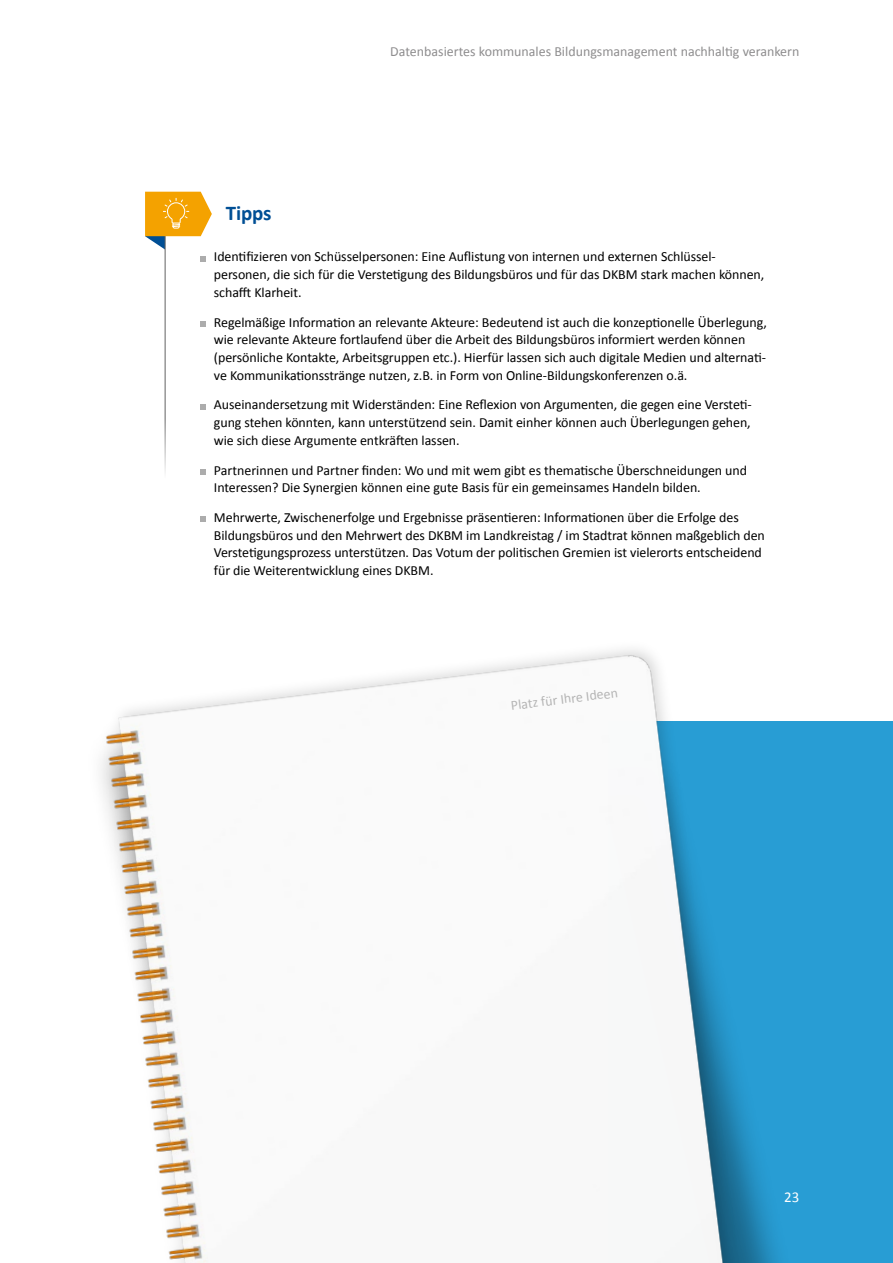
<style>
.page{position:relative;width:893px;height:1263px;background:#fff}
.page>*{position:absolute;margin:0;border:0;box-sizing:border-box;transform-origin:0 0}
.t1{font:700 21px "Calibri";letter-spacing:-.01em;color:#004f95}
.t2{font:15px "Calibri";color:#fff}
.t3{font:13.95px/17.7px "Calibri";letter-spacing:-.005em;color:#000}
.t4{font:13.95px "Calibri";color:#8e8d8e}
.t5{font:13.95px "Calibri";color:#b5b5b5}
</style>
<div class="page">
<div style="left:609px;top:721px;width:284px;height:542px;background:#289dd4"></div>
<svg style="left:200px;top:256px;width:6px;height:5px"></svg>
<svg style="left:200px;top:321px;width:6px;height:6px"></svg>
<svg style="left:200px;top:404px;width:6px;height:5px"></svg>
<svg style="left:200px;top:469px;width:6px;height:5px"></svg>
<svg style="left:200px;top:517px;width:6px;height:5px"></svg>
<img style="left:101px;top:649px;width:667px;height:614px">
<hr style="left:165px;top:235px;width:1px;height:251px;background:#616161">
<svg style="left:145px;top:192px;width:67px;height:58px"></svg>
<p class="t4" style="left:390px;top:43px;width:411px">Datenbasiertes kommunales Bildungsmanagement nachhaltig verankern</p>
<h1 class="t1" style="left:226px;top:199px;width:47px">Tipps</h1>
<p class="t3" style="left:214px;top:248px;width:552px">Identifizieren von Schüsselpersonen: Eine Auflistung von internen und externen Schlüssel-- personen, die sich für die Verstetigung des Bildungsbüros und für das DKBM stark machen können, schafft Klarheit.</p>
<p class="t3" style="left:214px;top:313px;width:554px">Regelmäßige Information an relevante Akteure: Bedeutend ist auch die konzeptionelle Überlegung, wie relevante Akteure fortlaufend über die Arbeit des Bildungsbüros informiert werden können (persönliche Kontakte, Arbeitsgruppen etc.). Hierfür lassen sich auch digitale Medien und alternati&shy;ve Kommunikationsstränge nutzen, z.B. in Form von Online-Bildungskonferenzen o.ä.</p>
<p class="t3" style="left:214px;top:396px;width:539px;text-align:justify">Auseinandersetzung mit Widerständen: Eine Reflexion von Argumenten, die gegen eine Versteti&shy;gung stehen könnten, kann unterstützend sein. Damit einher können auch Überlegungen gehen, wie sich diese Argumente entkräften lassen.</p>
<p class="t3" style="left:214px;top:461px;width:535px">Partnerinnen und Partner finden: Wo und mit wem gibt es thematische Überschneidungen und<br>Interessen? Die Synergien können eine gute Basis für ein gemeinsames Handeln bilden.</p>
<p class="t3" style="left:214px;top:508px;width:552px">Mehrwerte, Zwischenerfolge und Ergebnisse präsentieren: Informationen über die Erfolge des Bildungsbüros und den Mehrwert des DKBM im Landkreistag / im Stadtrat können maßgeblich den Verstetigungsprozess unterstützen. Das Votum der politischen Gremien ist vielerorts entscheidend für die Weiterentwicklung eines DKBM.</p>
<p class="t5" style="left:510px;top:697px;width:109px;rotate:-7deg">Platz für Ihre Ideen</p>
<p class="t2" style="left:784px;top:1187px;width:17px">23</p>
</div>
